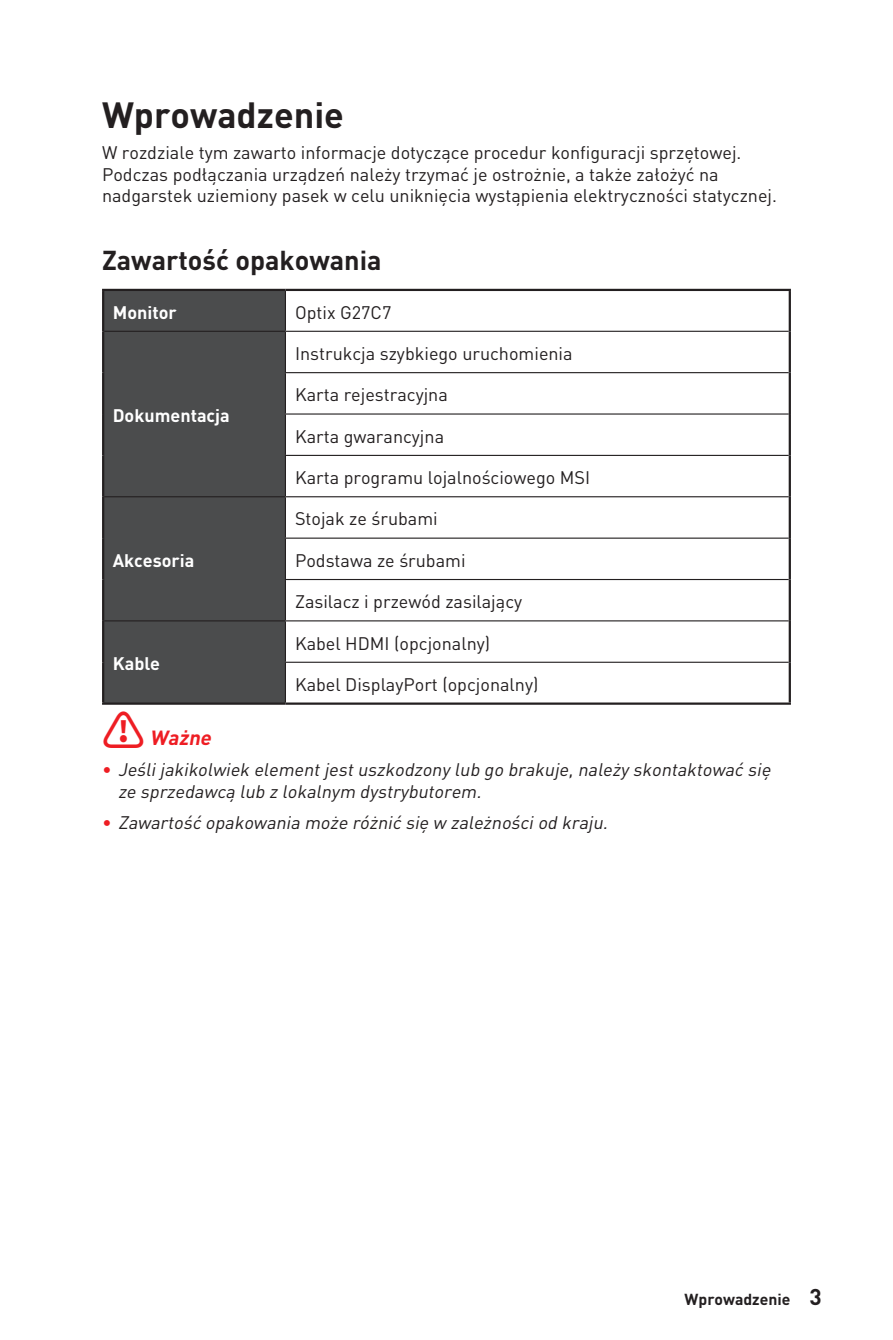
<style>
.page{position:relative;width:893px;height:1340px;background:#fff}
.page>*{position:absolute;margin:0;border:0;box-sizing:border-box;transform-origin:0 0}
.Title_1{font:700 36px "MSI Din Pro Noto CJK";color:#231f20}
.Title_2{font:700 27px "MSI Din Pro Noto CJK";color:#231f20}
.t1{font:700 22.5px "MSI Din Pro Noto CJK";color:#231f20}
.t2{font:italic 700 20.25px "MSI Din Pro Noto CJK";color:#ee1d23}
.Text{font:18px/21.6px "MSI Din Pro Noto CJK";color:#231f20}
.t3{font:italic 18px/21.6px "MSI Din Pro Noto CJK";color:#231f20}
.Table_Head{font:700 18px "MSI Din Pro Noto CJK";color:#fff}
.t4{font:700 15.75px "MSI Din Pro Noto CJK";color:#231f20}
.s1{font-style:normal;font-size:42.75px}
.s2{font-weight:700;font-style:normal;color:#ee1d23}
</style>
<div class="page">
<div style="left:104px;top:291px;width:181px;height:411px;background:#4b4c4d"></div>
<hr style="left:285px;top:291px;width:1px;height:40px;background:#231f20">
<hr style="left:285px;top:331px;width:504px;height:1px;background:#231f20">
<hr style="left:285px;top:372px;width:504px;height:1px;background:#231f20">
<hr style="left:285px;top:413px;width:504px;height:1px;background:#231f20">
<hr style="left:285px;top:455px;width:504px;height:1px;background:#231f20">
<hr style="left:285px;top:496px;width:504px;height:1px;background:#231f20">
<hr style="left:285px;top:497px;width:1px;height:40px;background:#231f20">
<hr style="left:285px;top:537px;width:504px;height:1px;background:#231f20">
<hr style="left:285px;top:538px;width:1px;height:41px;background:#231f20">
<hr style="left:285px;top:579px;width:504px;height:1px;background:#231f20">
<hr style="left:285px;top:580px;width:1px;height:40px;background:#231f20">
<hr style="left:104px;top:620px;width:181px;height:1px;background:#231f20">
<hr style="left:102px;top:702px;width:183px;height:2px;background:#231f20">
<hr style="left:285px;top:620px;width:504px;height:1px;background:#231f20">
<hr style="left:285px;top:621px;width:1px;height:40px;background:#231f20">
<hr style="left:285px;top:661px;width:504px;height:2px;background:#231f20">
<hr style="left:285px;top:663px;width:1px;height:39px;background:#231f20">
<hr style="left:102px;top:289px;width:183px;height:2px;background:#231f20">
<hr style="left:102px;top:291px;width:2px;height:40px;background:#231f20">
<hr style="left:285px;top:289px;width:506px;height:2px;background:#231f20">
<hr style="left:789px;top:291px;width:2px;height:40px;background:#231f20">
<hr style="left:789px;top:331px;width:2px;height:41px;background:#231f20">
<hr style="left:789px;top:372px;width:2px;height:42px;background:#231f20">
<hr style="left:789px;top:414px;width:2px;height:41px;background:#231f20">
<hr style="left:789px;top:455px;width:2px;height:42px;background:#231f20">
<hr style="left:102px;top:497px;width:2px;height:41px;background:#231f20">
<hr style="left:102px;top:538px;width:2px;height:41px;background:#231f20">
<hr style="left:102px;top:579px;width:2px;height:42px;background:#231f20">
<hr style="left:789px;top:497px;width:2px;height:41px;background:#231f20">
<hr style="left:789px;top:538px;width:2px;height:41px;background:#231f20">
<hr style="left:789px;top:579px;width:2px;height:42px;background:#231f20">
<hr style="left:102px;top:621px;width:2px;height:41px;background:#231f20">
<hr style="left:102px;top:662px;width:2px;height:40px;background:#231f20">
<hr style="left:789px;top:621px;width:2px;height:41px;background:#231f20">
<hr style="left:789px;top:662px;width:2px;height:40px;background:#231f20">
<hr style="left:285px;top:702px;width:506px;height:2px;background:#231f20">
<hr style="left:104px;top:331px;width:181px;height:1px;background:#231f20">
<hr style="left:285px;top:332px;width:1px;height:40px;background:#231f20">
<hr style="left:285px;top:373px;width:1px;height:40px;background:#231f20">
<hr style="left:285px;top:414px;width:1px;height:41px;background:#231f20">
<hr style="left:285px;top:456px;width:1px;height:40px;background:#231f20">
<hr style="left:104px;top:496px;width:181px;height:1px;background:#231f20">
<hr style="left:102px;top:331px;width:2px;height:41px;background:#231f20">
<hr style="left:102px;top:372px;width:2px;height:42px;background:#231f20">
<hr style="left:102px;top:414px;width:2px;height:41px;background:#231f20">
<hr style="left:102px;top:455px;width:2px;height:42px;background:#231f20">
<p class="Title_1" style="left:102px;top:94px;width:243px">Wprowadzenie</p>
<p class="Text" style="left:102px;top:142px;width:676px">W rozdziale tym zawarto informacje dotyczące procedur konfiguracji sprzętowej.<br>Podczas podłączania urządzeń należy trzymać je ostrożnie, a także założyć na nadgarstek uziemiony pasek w celu uniknięcia wystąpienia elektryczności statycznej.</p>
<p class="Title_2" style="left:102px;top:244px;width:281px">Zawartość opakowania</p>
<p class="Table_Head" style="left:113px;top:302px;width:65px">Monitor</p>
<p class="Text" style="left:295px;top:301px;width:98px">Optix G27C7</p>
<p class="Table_Head" style="left:113px;top:405px;width:119px">Dokumentacja</p>
<p class="Table_Head" style="left:113px;top:550px;width:83px">Akcesoria</p>
<p class="Table_Head" style="left:113px;top:653px;width:49px">Kable</p>
<p class="Text" style="left:295px;top:343px;width:279px">Instrukcja szybkiego uruchomienia</p>
<p class="Text" style="left:295px;top:384px;width:154px">Karta rejestracyjna</p>
<p class="Text" style="left:295px;top:425px;width:151px">Karta gwarancyjna</p>
<p class="Text" style="left:295px;top:467px;width:297px">Karta programu lojalnościowego MSI</p>
<p class="Text" style="left:295px;top:508px;width:144px">Stojak ze śrubami</p>
<p class="Text" style="left:295px;top:549px;width:172px">Podstawa ze śrubami</p>
<p class="Text" style="left:295px;top:591px;width:229px">Zasilacz i przewód zasilający</p>
<p class="Text" style="left:295px;top:632px;width:197px">Kabel HDMI (opcjonalny)</p>
<p class="Text" style="left:295px;top:674px;width:245px">Kabel DisplayPort (opcjonalny)</p>
<p class="t2" style="left:102px;top:726px;width:121px"><span class="s1">⚠</span> Ważne</p>
<p class="t3" style="left:118px;top:759px;width:663px;text-indent:-16px"><span class="s2">∙</span> Jeślijakikolwiekelementjestuszkodzonylubgobrakuje,należyskontaktowaćsię zesprzedawcąlubzlokalnymdystrybutorem.</p>
<p class="t3" style="left:102px;top:812px;width:516px"><span class="s2">∙</span> Zawartośćopakowaniamożeróżnićsięwzależnościodkraju.</p>
<p class="t4" style="left:684px;top:1289px;width:107px">Wprowadzenie</p>
<p class="t1" style="left:809px;top:1283px;width:14px">3</p>
</div>
